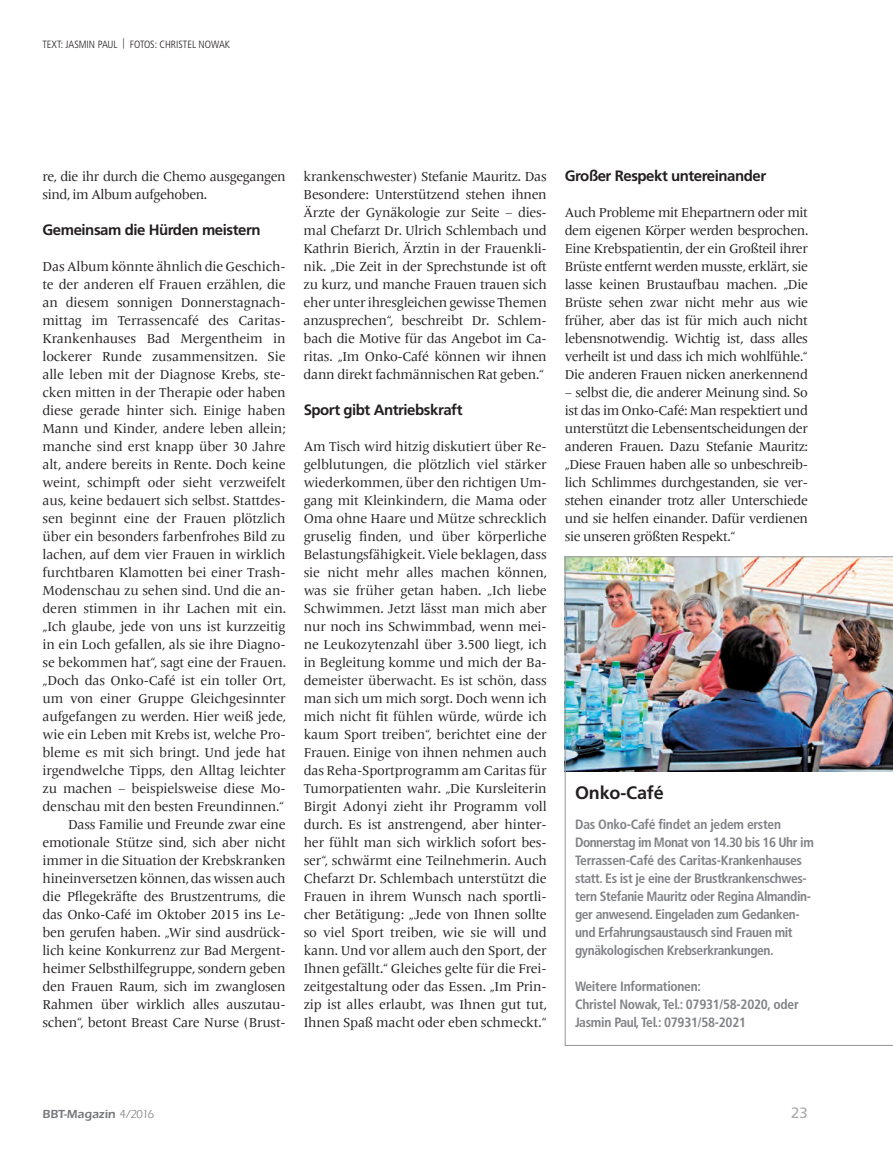
<style>
.page{position:relative;width:893px;height:1149px;background:#fff}
.page>*{position:absolute;margin:0;border:0;box-sizing:border-box;transform-origin:0 0}
.Blickpunkt_Headline{font:700 18px "Frutiger";letter-spacing:-.01em;color:#231f20}
.Subheadline_10_12{font:700 15px "Frutiger";letter-spacing:-.03em;color:#231f20}
.t1{font:15px "Frutiger";color:#aaabaf}
.Fließtext_9_12{font:13.5px/18px "Frutiger Serif LT Pro";letter-spacing:-.03em;color:#231f20;text-align:justify}
.Fließtext_9_12_Einzu{font:13.5px/18px "Frutiger Serif LT Pro";letter-spacing:-.02em;color:#231f20;text-align:justify}
.Blickpunkt_Fließtext{font:700 condensed 13.5px/18px "Frutiger LT Pro";letter-spacing:-.03em;color:#808285}
.t2{font:600 12px "ITC Eras LT";color:#76787b}
.Subheadline_10_12-2{font:300 condensed 10.5px "Frutiger LT Pro";color:#231f20}
.s1{font-weight:400}
</style>
<div class="page">
<img style="left:565px;top:556px;width:328px;height:489px">
<p class="Subheadline_10_12-2" style="left:43px;top:38px;width:189px">TEXT: JASMIN PAUL | FOTOS: CHRISTEL NOWAK</p>
<p class="Fließtext_9_12_Einzu" style="left:43px;top:167px;width:245px">re, die ihr durch die Chemo ausgegangen sind, im Album aufgehoben.</p>
<p class="Subheadline_10_12" style="left:43px;top:221px;width:220px">Gemeinsam die Hürden meistern</p>
<p class="Fließtext_9_12" style="left:43px;top:257px;width:245px">Das Album könnte ähnlich die Geschich&shy;te der anderen elf Frauen erzählen, die an diesem sonnigen Donnerstagnach&shy;mittag im Terrassencafé des Caritas-Krankenhauses Bad Mergentheim in lockerer Runde zusammensitzen. Sie alle leben mit der Diagnose Krebs, ste&shy;cken mitten in der Therapie oder haben diese gerade hinter sich. Einige haben Mann und Kinder, andere leben allein; manche sind erst knapp über 30 Jahre alt, andere bereits in Rente. Doch keine weint, schimpft oder sieht verzweifelt aus, keine bedauert sich selbst. Stattdes&shy;sen beginnt eine der Frauen plötzlich über ein besonders farbenfrohes Bild zu lachen, auf dem vier Frauen in wirklich furchtbaren Klamotten bei einer Trash-Modenschau zu sehen sind. Und die an&shy;deren stimmen in ihr Lachen mit ein. „Ich glaube, jede von uns ist kurzzeitig in ein Loch gefallen, als sie ihre Diagno&shy;se bekommen hat“, sagt eine der Frauen. „Doch das Onko-Café ist ein toller Ort, um von einer Gruppe Gleichgesinnter aufgefangen zu werden. Hier weiß jede, wie ein Leben mit Krebs ist, welche Pro&shy;bleme es mit sich bringt. Und jede hat irgendwelche Tipps, den Alltag leichter zu machen – beispielsweise diese Mo&shy;denschau mit den besten Freundinnen.“</p>
<p class="Fließtext_9_12_Einzu" style="left:43px;top:815px;width:245px;text-indent:26px">Dass Familie und Freunde zwar eine emotionale Stütze sind, sich aber nicht immer in die Situation der Krebskranken hineinversetzen können, das wissen auch die Pflegekräfte des Brustzentrums, die das Onko-Café im Oktober 2015 ins Le&shy;ben gerufen haben. „Wir sind ausdrück&shy;lich keine Konkurrenz zur Bad Mergent&shy;heimer Selbsthilfegruppe, sondern geben den Frauen Raum, sich im zwanglosen Rahmen über wirklich alles auszutau&shy;schen“, betont Breast Care Nurse (Brust-</p>
<p class="Fließtext_9_12_Einzu" style="left:304px;top:167px;width:245px">krankenschwester) Stefanie Mauritz. Das Besondere: Unterstützend stehen ihnen Ärzte der Gynäkologie zur Seite – dies&shy;mal Chefarzt Dr. Ulrich Schlembach und Kathrin Bierich, Ärztin in der Frauenkli&shy;nik. „Die Zeit in der Sprechstunde ist oft zu kurz, und manche Frauen trauen sich eher unter ihresgleichen gewisse Themen anzusprechen“, beschreibt Dr. Schlem&shy;bach die Motive für das Angebot im Ca&shy;ritas. „Im Onko-Café können wir ihnen dann direkt fachmännischen Rat geben.“</p>
<p class="Subheadline_10_12" style="left:304px;top:401px;width:160px">Sport gibt Antriebskraft</p>
<p class="Fließtext_9_12" style="left:304px;top:437px;width:245px">Am Tisch wird hitzig diskutiert über Re&shy;gelblutungen, die plötzlich viel stärker wiederkommen, über den richtigen Um&shy;gang mit Kleinkindern, die Mama oder Oma ohne Haare und Mütze schrecklich gruselig finden, und über körperliche Belastungsfähigkeit. Viele beklagen, dass sie nicht mehr alles machen können, was sie früher getan haben. „Ich liebe Schwimmen. Jetzt lässt man mich aber nur noch ins Schwimmbad, wenn mei&shy;ne Leukozytenzahl über 3.500 liegt, ich in Begleitung komme und mich der Ba&shy;demeister überwacht. Es ist schön, dass man sich um mich sorgt. Doch wenn ich mich nicht fit fühlen würde, würde ich kaum Sport treiben“, berichtet eine der Frauen. Einige von ihnen nehmen auch das Reha-Sportprogramm am Caritas für Tumorpatienten wahr. „Die Kursleiterin Birgit Adonyi zieht ihr Programm voll durch. Es ist anstrengend, aber hinter&shy;her fühlt man sich wirklich sofort bes&shy;ser“, schwärmt eine Teilnehmerin. Auch Chefarzt Dr. Schlembach unterstützt die Frauen in ihrem Wunsch nach sportli&shy;cher Betätigung: „Jede von Ihnen sollte so viel Sport treiben, wie sie will und kann. Und vor allem auch den Sport, der Ihnen gefällt.“ Gleiches gelte für die Frei&shy;zeitgestaltung oder das Essen. „Im Prin&shy;zip ist alles erlaubt, was Ihnen gut tut, Ihnen Spaß macht oder eben schmeckt.“</p>
<p class="Subheadline_10_12" style="left:565px;top:167px;width:203px">Großer Respekt untereinander</p>
<p class="Fließtext_9_12" style="left:565px;top:203px;width:245px">Auch Probleme mit Ehepartnern oder mit dem eigenen Körper werden besprochen.<br>Eine Krebspatientin, der ein Großteil ihrer Brüste entfernt werden musste, erklärt, sie lasse keinen Brustaufbau machen. „Die Brüste sehen zwar nicht mehr aus wie früher, aber das ist für mich auch nicht lebensnotwendig. Wichtig ist, dass alles verheilt ist und dass ich mich wohlfühle.“ Die anderen Frauen nicken anerkennend</p>
<p class="Fließtext_9_12" style="left:565px;top:383px;width:245px">– selbst die, die anderer Meinung sind. So ist das im Onko-Café: Man respektiert und unterstützt die Lebensentscheidungen der anderen Frauen. Dazu Stefanie Mauritz: „Diese Frauen haben alle so unbeschreib&shy;lich Schlimmes durchgestanden, sie ver&shy;stehen einander trotz aller Unterschiede und sie helfen einander. Dafür verdienen sie unseren größten Respekt.“</p>
<p class="Blickpunkt_Headline" style="left:575px;top:781px;width:90px">Onko-Café</p>
<p class="Blickpunkt_Fließtext" style="left:575px;top:815px;width:240px">Das Onko-Café findet an jedem ersten Donnerstag im Monat von 14.30 bis 16 Uhr im Terrassen-Café des Caritas-Krankenhauses statt. Es ist je eine der Brustkrankenschwes&shy;tern Stefanie Mauritz oder Regina Almandin&shy;ger anwesend. Eingeladen zum Gedanken&shy;und Erfahrungsaustausch sind Frauen mit gynäkologischen Krebserkrankungen.</p>
<p class="Blickpunkt_Fließtext" style="left:575px;top:977px;width:127px">Weitere Informationen:</p>
<p class="Blickpunkt_Fließtext" style="left:575px;top:995px;width:225px">Christel Nowak, Tel.: 07931/58-2020, oder<br>Jasmin Paul, Tel.: 07931/58-2021</p>
<p class="t2" style="left:43px;top:1106px;width:113px">BBT-Magazin <span class="s1">4/2016</span></p>
<p class="t1" style="left:791px;top:1103px;width:18px">23</p>
</div>
